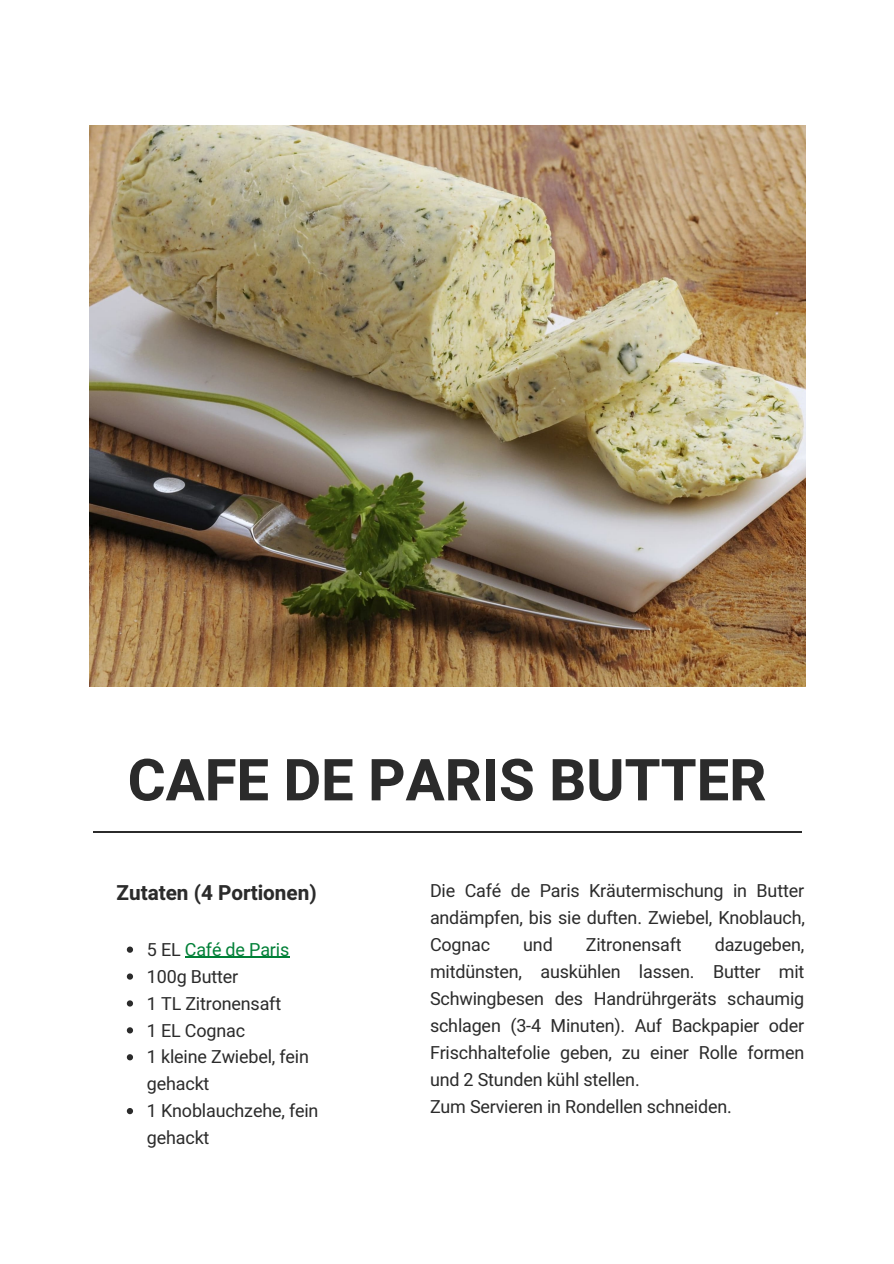
<style>
.page{position:relative;width:894px;height:1264px;background:#fff}
.page>*{position:absolute;margin:0;border:0;box-sizing:border-box;transform-origin:0 0}
.t1{font:700 57.9px "Heebo";color:#2b2b2b}
.t2{font:700 20.7px "Heebo";color:#2b2b2b}
.t3{font:17.85px/26.8px "Heebo";letter-spacing:-.01em;color:#2b2b2b;text-align:justify}
.t4{font:17.85px "Heebo";letter-spacing:-.01em;color:#008037}
.s1{color:#2b2b2b}
</style>
<div class="page">
<img style="left:89px;top:126px;width:715px;height:560px">
<hr style="left:93px;top:831px;width:708px;height:1px;background:#2b2b2b">
<svg style="left:127px;top:946px;width:6px;height:6px"></svg>
<hr style="left:185px;top:956px;width:104px;height:1px;background:#008037">
<svg style="left:127px;top:973px;width:6px;height:6px"></svg>
<svg style="left:127px;top:1000px;width:6px;height:6px"></svg>
<svg style="left:127px;top:1027px;width:6px;height:6px"></svg>
<svg style="left:127px;top:1054px;width:6px;height:6px"></svg>
<svg style="left:127px;top:1108px;width:6px;height:6px"></svg>
<p class="t1" style="left:128px;top:739px;width:640px">CAFE DE PARIS BUTTER</p>
<p class="t2" style="left:116px;top:878px;width:202px">Zutaten (4 Portionen)</p>
<p class="t4" style="left:147px;top:937px;width:144px"><span class="s1">5 EL</span> Café de Paris</p>
<p class="t3" style="left:147px;top:963px;width:93px">100g Butter</p>
<p class="t3" style="left:147px;top:990px;width:136px">1 TL Zitronensaft</p>
<p class="t3" style="left:147px;top:1017px;width:100px">1 EL Cognac</p>
<p class="t3" style="left:147px;top:1044px;width:163px">1 kleine Zwiebel, fein gehackt</p>
<p class="t3" style="left:147px;top:1098px;width:173px">1 Knoblauchzehe, fein gehackt</p>
<p class="t3" style="left:430px;top:878px;width:376px">Die Café de Paris Kräutermischung in Butter andämpfen, bis sie duften. Zwiebel, Knoblauch, Cognac</p>
<p class="t3" style="left:523px;top:932px;width:31px">und</p>
<p class="t3" style="left:585px;top:932px;width:97px">Zitronensaft</p>
<p class="t3" style="left:430px;top:932px;width:376px;text-indent:284px">dazugeben, mitdünsten, auskühlen lassen. Butter mit Schwingbesen des Handrührgeräts schaumig schlagen (3-4 Minuten). Auf Backpapier oder Frischhaltefolie geben, zu einer Rolle formen und 2 Stunden kühl stellen.</p>
<p class="t3" style="left:430px;top:1093px;width:303px">Zum Servieren in Rondellen schneiden.</p>
</div>
